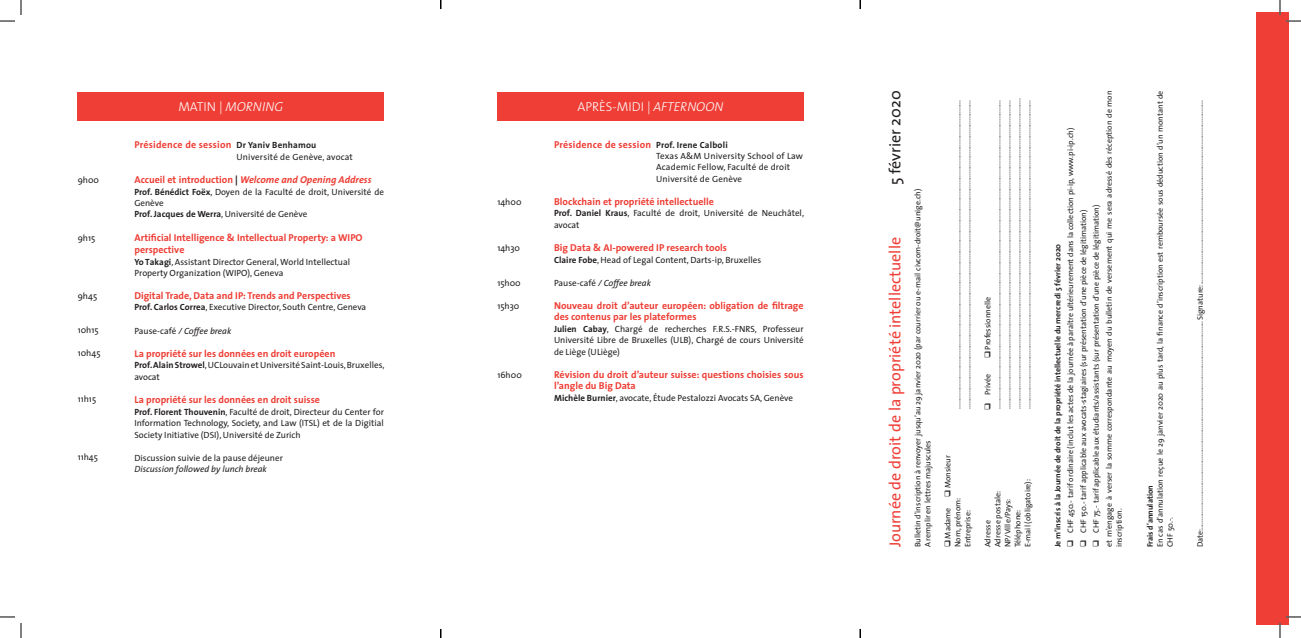
<style>
.page{position:relative;width:1301px;height:638px;background:#fff}
.page>*{position:absolute;margin:0;border:0;box-sizing:border-box;transform-origin:0 0}
.texte{font:16px "The Sans";color:#ee3e35}
.texte-2{font:16px "The Sans";color:#231f20}
.texte-3{font:300 13px "The Sans";color:#fff}
.texte-4{font:italic 300 13px "The Sans";letter-spacing:.005em;color:#fff}
.texte-5{font:700 10px/11.5px "The Sans";color:#ee3e35}
.texte-6{font:700 10px "The Sans";letter-spacing:.02em;color:#ee3e35}
.texte-7{font:italic 700 10px "The Sans";color:#ee3e35}
.texte-8{font:9px/11.5px "The Sans";color:#231f20}
.texte-9{font:9px "The Sans";letter-spacing:.02em;color:#231f20}
.texte-10{font:italic 9px "The Sans";color:#231f20}
.texte-11{font:8px/10px "The Sans";color:#231f20}
.retrait5{font:8px "The Sans";color:#231f20}
.texte-12{font:700 8px "The Sans";color:#231f20}
.s1{font-style:normal}
.s2{font-style:italic}
.s3{font-size:9px;color:#231f20}
.s4{font-style:normal;color:#231f20}
.s5{font-weight:700}
</style>
<div class="page">
<div style="left:78px;top:92px;width:306px;height:28px;background:#ee3e35"></div>
<div style="left:497px;top:92px;width:306px;height:28px;background:#ee3e35"></div>
<div style="left:1256px;top:12px;width:32px;height:613px;background:#ee3e35"></div>
<svg style="left:1286px;top:20px;width:15px;height:2px"></svg>
<svg style="left:1286px;top:616px;width:15px;height:1px"></svg>
<svg style="left:0;top:0;width:22px;height:22px"></svg>
<svg style="left:0;top:616px;width:22px;height:21px"></svg>
<svg style="left:1279px;top:0;width:1px;height:15px"></svg>
<svg style="left:1279px;top:623px;width:1px;height:14px"></svg>
<svg style="left:859px;top:0;width:2px;height:9px"></svg>
<svg style="left:859px;top:629px;width:2px;height:8px"></svg>
<p class="texte-8" style="left:78px;top:173px;width:23px">9h00</p>
<p class="texte-8" style="left:78px;top:231px;width:19px">9h15</p>
<p class="texte-8" style="left:78px;top:289px;width:21px">9h45</p>
<p class="texte-8" style="left:78px;top:324px;width:22px">10h15</p>
<p class="texte-8" style="left:78px;top:347px;width:24px">10h45</p>
<p class="texte-8" style="left:78px;top:393px;width:20px">11h15</p>
<p class="texte-8" style="left:78px;top:450px;width:22px">11h45</p>
<p class="texte-4" style="left:178px;top:96px;width:106px"><span class="s1">MATIN |</span> MORNING</p>
<p class="texte-3" style="left:577px;top:96px;width:147px">APRÈS-MIDI | <span class="s2">AFTERNOON</span></p>
<p class="texte-6" style="left:134px;top:136px;width:183px">Présidence de session <span class="s3">Dr Yaniv Benhamou</span></p>
<p class="texte-9" style="left:236px;top:149px;width:118px">Université de Genève, avocat</p>
<p class="texte-7" style="left:134px;top:171px;width:238px"><span class="s1">Accueil et introduction</span> <span class="s4">|</span> Welcome and Opening Address</p>
<p class="texte-8" style="left:134px;top:185px;width:251px"><span class="s5">Prof. Bénédict Foëx</span>, Doyen de la Faculté de droit, Université de<br>Genève<br><span class="s5">Prof. Jacques de Werra</span>, Université de Genève</p>
<p class="texte-5" style="left:134px;top:231px;width:230px;line-height:12.3px">Artificial Intelligence &amp; Intellectual Property: a WIPO perspective</p>
<p class="texte-8" style="left:134px;top:256px;width:217px;line-height:11.1px"><span class="s5">Yo Takagi</span>, Assistant Director General, World Intellectual<br>Property Organization (WIPO), Geneva</p>
<p class="texte-5" style="left:134px;top:289px;width:218px">Digital Trade, Data and IP: Trends and Perspectives</p>
<p class="texte-8" style="left:134px;top:301px;width:233px"><span class="s5">Prof. Carlos Correa</span>, Executive Director, South Centre, Geneva</p>
<p class="texte-10" style="left:134px;top:323px;width:98px"><span class="s1">Pause-café</span> / Coffee break</p>
<p class="texte-5" style="left:134px;top:347px;width:202px">La propriété sur les données en droit européen</p>
<p class="texte-8" style="left:134px;top:359px;width:251px"><span class="s5">Prof. Alain Strowel</span>, UCLouvain et Université Saint-Louis, Bruxelles, avocat</p>
<p class="texte-5" style="left:134px;top:393px;width:187px">La propriété sur les données en droit suisse</p>
<p class="texte-8" style="left:134px;top:405px;width:251px;text-align:justify"><span class="s5">Prof. Florent Thouvenin</span>, Faculté de droit, Directeur du Center for Information Technology, Society, and Law (ITSL) et de la Digitial Society Initiative (DSI), Université de Zurich</p>
<p class="texte-8" style="left:134px;top:451px;width:150px">Discussion suivie de la pause déjeuner<br><span class="s2">Discussion followed by lunch break</span></p>
<p class="texte-6" style="left:554px;top:136px;width:175px">Présidence de session <span class="s3">Prof. Irene Calboli</span></p>
<p class="texte-9" style="left:656px;top:148px;width:148px">Texas A&amp;M University School of Law</p>
<p class="texte-9" style="left:656px;top:159px;width:135px">Academic Fellow, Faculté de droit</p>
<p class="texte-9" style="left:656px;top:171px;width:87px">Université de Genève</p>
<p class="texte-8" style="left:497px;top:195px;width:26px">14h00</p>
<p class="texte-5" style="left:554px;top:195px;width:161px">Blockchain et propriété intellectuelle</p>
<p class="texte-8" style="left:554px;top:207px;width:251px"><span class="s5">Prof. Daniel Kraus</span>, Faculté de droit, Université de Neuchâtel, avocat</p>
<p class="texte-8" style="left:497px;top:242px;width:24px">14h30</p>
<p class="texte-5" style="left:554px;top:242px;width:174px">Big Data &amp; AI-powered IP research tools</p>
<p class="texte-8" style="left:554px;top:253px;width:209px"><span class="s5">Claire Fobe</span>, Head of Legal Content, Darts-ip, Bruxelles</p>
<p class="texte-8" style="left:497px;top:276px;width:25px">15h00</p>
<p class="texte-10" style="left:554px;top:275px;width:98px"><span class="s1">Pause-café</span> / Coffee break</p>
<p class="texte-8" style="left:497px;top:299px;width:24px">15h30</p>
<p class="texte-5" style="left:554px;top:299px;width:251px">Nouveau droit d’auteur européen: obligation de filtrage des contenus par les plateformes</p>
<p class="texte-8" style="left:554px;top:322px;width:251px;text-align:justify"><span class="s5">Julien Cabay</span>, Chargé de recherches F.R.S.-FNRS, Professeur Université Libre de Bruxelles (ULB), Chargé de cours Université de Liège (ULiège)</p>
<p class="texte-8" style="left:497px;top:368px;width:26px">16h00</p>
<p class="texte-5" style="left:554px;top:368px;width:251px">Révision du droit d’auteur suisse: questions choisies sous l’angle du Big Data</p>
<p class="texte-8" style="left:554px;top:391px;width:240px"><span class="s5">Michèle Burnier</span>, avocate, Étude Pestalozzi Avocats SA, Genève</p>
<p class="texte-2" style="left:881px;top:185px;width:96px;rotate:-90deg">5 février 2020</p>
<p class="texte" style="left:881px;top:547px;width:311px;rotate:-90deg">Journée de droit de la propriété intellectuelle</p>
<p class="texte-11" style="left:912px;top:547px;width:360px;rotate:-90deg">Bulletin d'inscription à renvoyer jusqu’au 29 janvier 2020 (par courrier ou e-mail civcom-droit@unige.ch)</p>
<p class="texte-11" style="left:922px;top:547px;width:109px;rotate:-90deg">A remplir en lettres majuscules</p>
<p class="texte-11" style="left:952px;top:408px;width:310px;rotate:-90deg">.........................................................................................................................................................................</p>
<p class="texte-11" style="left:962px;top:408px;width:310px;rotate:-90deg">.........................................................................................................................................................................</p>
<p class="texte-11" style="left:942px;top:496px;width:43px;rotate:-90deg">❑ Monsieur</p>
<p class="texte-11" style="left:952px;top:547px;width:51px;rotate:-90deg">Nom, prénom:</p>
<p class="texte-11" style="left:942px;top:547px;width:41px;rotate:-90deg">❑ Madame</p>
<p class="texte-11" style="left:962px;top:547px;width:39px;rotate:-90deg">Entreprise:</p>
<p class="texte-11" style="left:982px;top:358px;width:63px;rotate:-90deg">❑ Professionnelle</p>
<p class="texte-11" style="left:982px;top:410px;width:38px;rotate:-90deg">❑ Privée</p>
<p class="texte-11" style="left:992px;top:408px;width:310px;rotate:-90deg">.........................................................................................................................................................................</p>
<p class="texte-11" style="left:1002px;top:408px;width:310px;rotate:-90deg">.........................................................................................................................................................................</p>
<p class="texte-11" style="left:1012px;top:408px;width:312px;rotate:-90deg">..........................................................................................................................................................................</p>
<p class="texte-11" style="left:1022px;top:408px;width:310px;rotate:-90deg">.........................................................................................................................................................................</p>
<p class="texte-11" style="left:1022px;top:547px;width:70px;rotate:-90deg">E-mail (obligatoire):</p>
<p class="texte-11" style="left:992px;top:547px;width:58px;rotate:-90deg">Adresse postale:</p>
<p class="texte-11" style="left:1002px;top:547px;width:50px;rotate:-90deg">NP/Ville/Pays:</p>
<p class="texte-11" style="left:1012px;top:547px;width:39px;rotate:-90deg">Téléphone:</p>
<p class="texte-11" style="left:982px;top:547px;width:29px;rotate:-90deg">Adresse</p>
<p class="texte-11" style="left:1103px;top:547px;width:458px;rotate:-90deg">et m'engage à verser la somme correspondante au moyen du bulletin de versement qui me sera adressé dès réception de mon inscription.</p>
<p class="texte-11" style="left:1065px;top:547px;width:421px;rotate:-90deg">❑ CHF 450.- tarif ordinaire (inclut les actes de la journée à paraître ultérieurement dans la collection pi-ip, www.pi-ip.ch)</p>
<p class="retrait5" style="left:1076px;top:547px;width:339px;rotate:-90deg">❑ CHF 150.- tarif applicable aux avocats-stagiaires (sur présentation d’une pièce de légitimation)</p>
<p class="retrait5" style="left:1089px;top:547px;width:344px;rotate:-90deg">❑ CHF 75.- tarif applicable aux étudiants/assistants (sur présentation d’une pièce de légitimation)</p>
<p class="texte-12" style="left:1051px;top:547px;width:305px;rotate:-90deg">Je m’inscris à la Journée de droit de la propriété intellectuelle du mercredi 5 février 2020</p>
<p class="texte-11" style="left:1154px;top:547px;width:458px;rotate:-90deg">En cas d’annulation reçue le 29 janvier 2020 au plus tard, la finance d’inscription est remboursée sous déduction d’un montant de<br>CHF 50.-.</p>
<p class="texte-11" style="left:1194px;top:547px;width:448px;rotate:-90deg">Date:..................................................................................................................Signature:.....................................................................................................</p>
<p class="texte-12" style="left:1143px;top:547px;width:64px;rotate:-90deg">Frais d'annulation</p>
</div>
